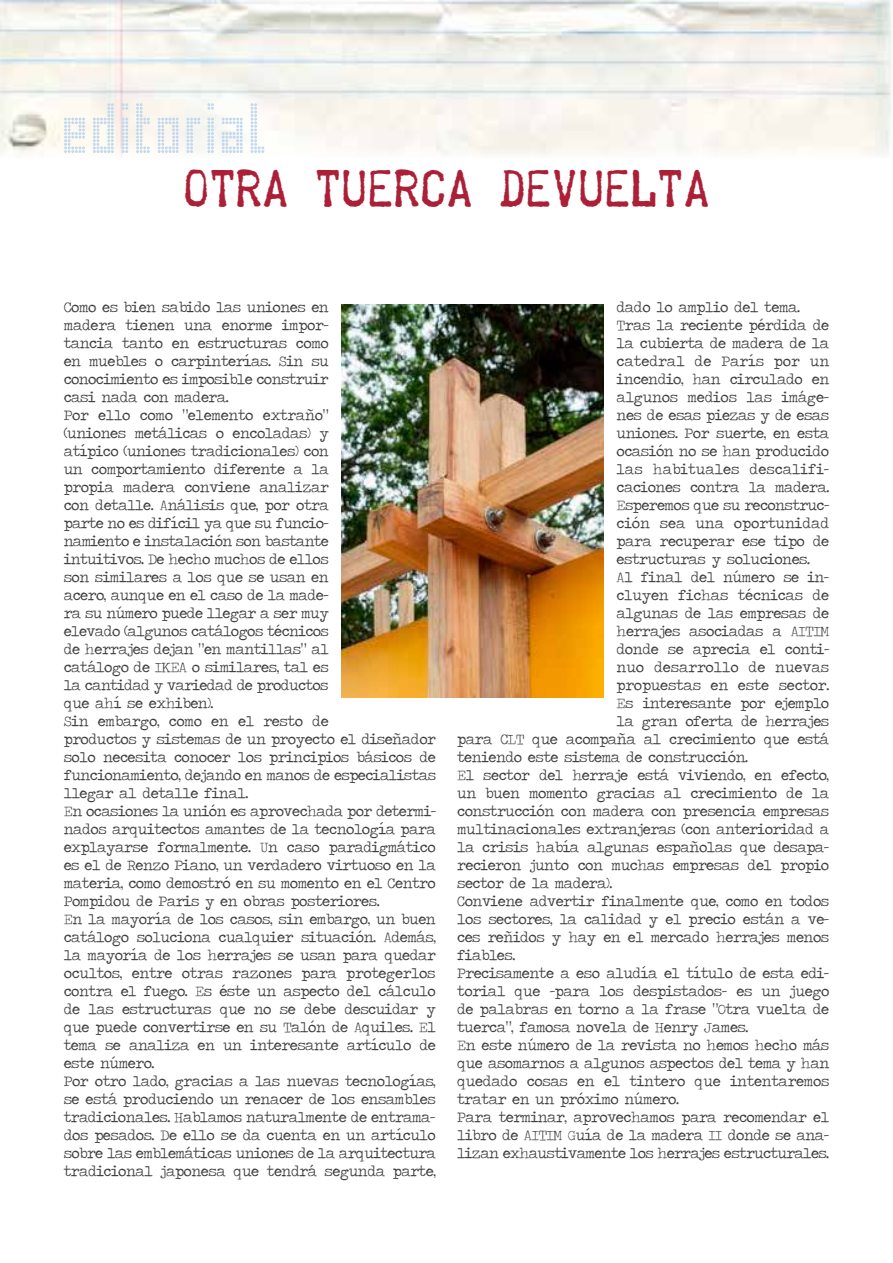
<style>
.page{position:relative;width:893px;height:1263px;background:#fff}
.page>*{position:absolute;margin:0;border:0;box-sizing:border-box;transform-origin:0 0}
.t1{font:72px "Pop Led";color:#c2d8ef}
.t2{font:45px "Telegraphem";color:#ab2037}
.t3{font:15px/18px "Traveling Typewriter";letter-spacing:-.03em;color:#3e3f3e}
.t4{font:15px "Traveling Typewriter";color:#3e3f3e}
.t5{font:15px "Traveling Typewriter";letter-spacing:-.005em;color:#3e3f3e}
</style>
<div class="page">
<img style="left:0;top:0;width:892px;height:156px">
<img style="left:342px;top:304px;width:262px;height:393px">
<h1 class="t1" style="left:64px;top:89px;width:210px">editorial</h1>
<h2 class="t2" style="left:183px;top:156px;width:528px">OTRA TUERCA DEVUELTA</h2>
<p class="t3" style="left:64px;top:298px;width:374px">Como es bien sabido las uniones en<br>madera tienen una enorme impor-<br>tancia tanto en estructuras como<br>en muebles o carpinterías. Sin su<br>conocimiento es imposible construir<br>casi nada con madera.<br>Por ello como “elemento extraño”<br>(uniones metálicas o encoladas) y<br>atípico (uniones tradicionales) con<br>un comportamiento diferente a la<br>propia madera conviene analizar<br>con detalle. Análisis que, por otra<br>parte no es difícil ya que su funcio-<br>namiento e instalación son bastante<br>intuitivos. De hecho muchos de ellos<br>son similares a los que se usan en<br>acero, aunque en el caso de la made-<br>ra su número puede llegar a ser muy<br>elevado (algunos catálogos técnicos<br>de herrajes dejan “en mantillas” al<br>catálogo de IKEA o similares, tal es<br>la cantidad y variedad de productos<br>que ahí se exhiben).<br>Sin embargo, como en el resto de<br>productos y sistemas de un proyecto el diseñador solo necesita conocer los principios básicos de funcionamiento, dejando en manos de especialistas llegar al detalle final.<br>En ocasiones la unión es aprovechada por determi&shy;nados arquitectos amantes de la tecnología para explayarse formalmente. Un caso paradigmático es el de Renzo Piano, un verdadero virtuoso en la materia, como demostró en su momento en el Centro Pompidou de Paris y en obras posteriores.<br>En la mayoría de los casos, sin embargo, un buen catálogo soluciona cualquier situación. Además, la mayoría de los herrajes se usan para quedar ocultos, entre otras razones para protegerlos contra el fuego. Es éste un aspecto del cálculo de las estructuras que no se debe descuidar y que puede convertirse en su Talón de Aquiles. El tema se analiza en un interesante artículo de este número.<br>Por otro lado, gracias a las nuevas tecnologías, se está produciendo un renacer de los ensambles tradicionales. Hablamos naturalmente de entrama&shy;dos pesados. De ello se da cuenta en un artículo sobre las emblemáticas uniones de la arquitectura tradicional japonesa que tendrá segunda parte,</p>
<p class="t3" style="left:617px;top:298px;width:185px">dado lo amplio del tema.</p>
<p class="t3" style="left:617px;top:316px;width:214px">Tras la reciente pérdida de</p>
<p class="t3" style="left:617px;top:334px;width:214px">la cubierta de madera de la</p>
<p class="t4" style="left:617px;top:351px;width:214px">catedral de París por un</p>
<p class="t3" style="left:617px;top:370px;width:214px">incendio, han circulado en</p>
<p class="t3" style="left:617px;top:388px;width:214px">algunos medios las imáge-</p>
<p class="t3" style="left:617px;top:406px;width:214px">nes de esas piezas y de esas</p>
<p class="t3" style="left:617px;top:424px;width:214px">uniones. Por suerte, en esta</p>
<p class="t3" style="left:617px;top:442px;width:214px">ocasión no se han producido</p>
<p class="t4" style="left:617px;top:459px;width:214px">las habituales descalifi-</p>
<p class="t3" style="left:617px;top:478px;width:214px">caciones contra la madera.</p>
<p class="t3" style="left:617px;top:496px;width:214px">Esperemos que su reconstruc-</p>
<p class="t5" style="left:617px;top:513px;width:214px">ción sea una oportunidad</p>
<p class="t3" style="left:617px;top:532px;width:214px">para recuperar ese tipo de</p>
<p class="t3" style="left:617px;top:550px;width:195px">estructuras y soluciones.</p>
<p class="t3" style="left:617px;top:568px;width:214px">Al final del número se in-</p>
<p class="t3" style="left:617px;top:586px;width:214px">cluyen fichas técnicas de</p>
<p class="t3" style="left:617px;top:604px;width:214px">algunas de las empresas de</p>
<p class="t3" style="left:617px;top:622px;width:214px">herrajes asociadas a AITIM</p>
<p class="t3" style="left:617px;top:640px;width:214px">donde se aprecia el conti-</p>
<p class="t5" style="left:617px;top:657px;width:214px">nuo desarrollo de nuevas</p>
<p class="t3" style="left:617px;top:676px;width:214px">propuestas en este sector.</p>
<p class="t3" style="left:617px;top:694px;width:214px">Es interesante por ejemplo</p>
<p class="t3" style="left:617px;top:712px;width:214px">la gran oferta de herrajes</p>
<p class="t3" style="left:457px;top:730px;width:373px">para CLT que acompaña al crecimiento que está</p>
<p class="t3" style="left:457px;top:748px;width:292px">teniendo este sistema de construcción.</p>
<p class="t3" style="left:457px;top:766px;width:373px">El sector del herraje está viviendo, en efecto,</p>
<p class="t3" style="left:457px;top:784px;width:373px">un buen momento gracias al crecimiento de la</p>
<p class="t3" style="left:457px;top:802px;width:374px">construcción con madera con presencia empresas</p>
<p class="t3" style="left:457px;top:820px;width:374px">multinacionales extranjeras (con anterioridad a</p>
<p class="t3" style="left:457px;top:838px;width:374px">la crisis había algunas españolas que desapa-</p>
<p class="t3" style="left:457px;top:856px;width:374px">recieron junto con muchas empresas del propio</p>
<p class="t3" style="left:457px;top:874px;width:157px">sector de la madera).</p>
<p class="t3" style="left:457px;top:892px;width:374px">Conviene advertir finalmente que, como en todos</p>
<p class="t3" style="left:457px;top:910px;width:374px">los sectores, la calidad y el precio están a ve-</p>
<p class="t3" style="left:457px;top:928px;width:374px">ces reñidos y hay en el mercado herrajes menos</p>
<p class="t3" style="left:457px;top:946px;width:60px">fiables.</p>
<p class="t3" style="left:457px;top:964px;width:374px">Precisamente a eso aludía el título de esta edi-</p>
<p class="t3" style="left:457px;top:982px;width:374px">torial que -para los despistados- es un juego</p>
<p class="t3" style="left:457px;top:1000px;width:374px">de palabras en torno a la frase “Otra vuelta de</p>
<p class="t3" style="left:457px;top:1018px;width:293px">tuerca”, famosa novela de Henry James.</p>
<p class="t3" style="left:457px;top:1036px;width:374px">En este número de la revista no hemos hecho más</p>
<p class="t3" style="left:457px;top:1054px;width:374px">que asomarnos a algunos aspectos del tema y han</p>
<p class="t3" style="left:457px;top:1072px;width:374px">quedado cosas en el tintero que intentaremos</p>
<p class="t3" style="left:457px;top:1090px;width:223px">tratar en un próximo número.</p>
<p class="t3" style="left:457px;top:1108px;width:374px">Para terminar, aprovechamos para recomendar el</p>
<p class="t3" style="left:457px;top:1126px;width:374px">libro de AITIM Guía de la madera II donde se ana-</p>
<p class="t3" style="left:457px;top:1144px;width:373px">lizan exhaustivamente los herrajes estructurales.</p>
</div>
